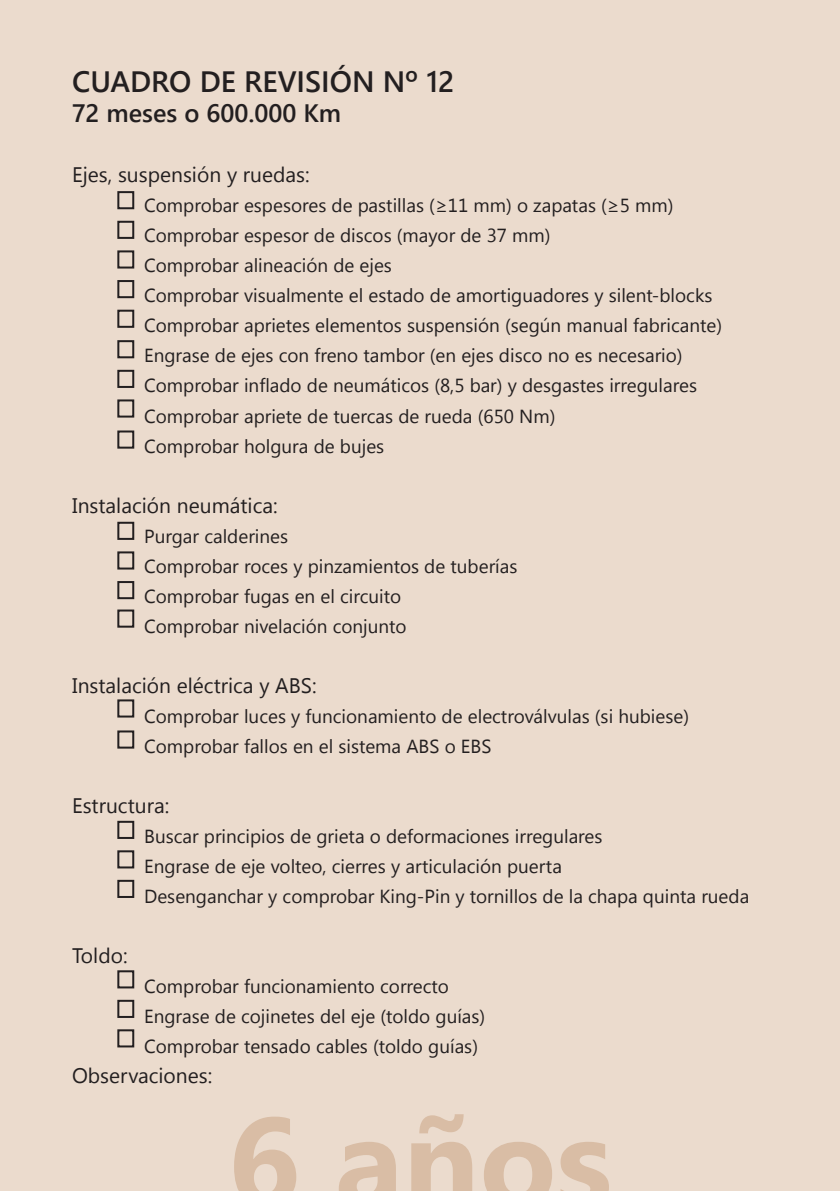
<style>
.page{position:relative;width:840px;height:1191px;background:#fff}
.page>*{position:absolute;margin:0;border:0;box-sizing:border-box;transform-origin:0 0}
.t1{font:700 126px "Segoe UI";color:#d9bda5}
.t2{font:600 29.4px "Segoe UI";color:#231f20}
.t3{font:600 25.2px "Segoe UI";color:#231f20}
.t4{font:21px "Segoe UI";color:#231f20}
.t5{font:18.8px/30px "Segoe UI";color:#231f20}
</style>
<div class="page">
<div style="left:0;top:0;width:839px;height:1191px;background:#ebdbcd"></div>
<div style="left:117px;top:191px;width:17px;height:18px;border:2px solid #231f20"></div>
<div style="left:117px;top:221px;width:17px;height:18px;border:2px solid #231f20"></div>
<div style="left:117px;top:250px;width:17px;height:18px;border:2px solid #231f20"></div>
<div style="left:117px;top:280px;width:17px;height:18px;border:2px solid #231f20"></div>
<div style="left:117px;top:310px;width:17px;height:18px;border:2px solid #231f20"></div>
<div style="left:117px;top:522px;width:17px;height:18px;border:2px solid #231f20"></div>
<div style="left:117px;top:551px;width:17px;height:18px;border:2px solid #231f20"></div>
<div style="left:117px;top:581px;width:17px;height:18px;border:2px solid #231f20"></div>
<div style="left:117px;top:609px;width:17px;height:18px;border:2px solid #231f20"></div>
<div style="left:117px;top:699px;width:17px;height:18px;border:2px solid #231f20"></div>
<div style="left:117px;top:730px;width:17px;height:18px;border:2px solid #231f20"></div>
<div style="left:117px;top:821px;width:17px;height:18px;border:2px solid #231f20"></div>
<div style="left:117px;top:340px;width:17px;height:18px;border:2px solid #231f20"></div>
<div style="left:117px;top:370px;width:17px;height:18px;border:2px solid #231f20"></div>
<div style="left:117px;top:850px;width:17px;height:18px;border:2px solid #231f20"></div>
<div style="left:117px;top:399px;width:17px;height:18px;border:2px solid #231f20"></div>
<div style="left:117px;top:430px;width:17px;height:18px;border:2px solid #231f20"></div>
<div style="left:117px;top:880px;width:17px;height:18px;border:2px solid #231f20"></div>
<div style="left:117px;top:970px;width:17px;height:18px;border:2px solid #231f20"></div>
<div style="left:117px;top:999px;width:17px;height:19px;border:2px solid #231f20"></div>
<div style="left:117px;top:1029px;width:17px;height:18px;border:2px solid #231f20"></div>
<h2 class="t2" style="left:72px;top:54px;width:384px">CUADRO DE REVISIÓN Nº 12</h2>
<h3 class="t3" style="left:72px;top:90px;width:270px">72 meses o 600.000 Km</h3>
<p class="t4" style="left:72px;top:160px;width:239px">Ejes, suspensión y ruedas:</p>
<p class="t5" style="left:144px;top:190px;width:579px">Comprobar espesores de pastillas (≥11 mm) o zapatas (≥5 mm)<br>Comprobar espesor de discos (mayor de 37 mm)<br>Comprobar alineación de ejes<br>Comprobar visualmente el estado de amortiguadores y silent-blocks Comprobar aprietes elementos suspensión (según manual fabricante)<br>Engrase de ejes con freno tambor (en ejes disco no es necesario)<br>Comprobar inflado de neumáticos (8,5 bar) y desgastes irregulares Comprobar apriete de tuercas de rueda (650 Nm)<br>Comprobar holgura de bujes</p>
<p class="t4" style="left:72px;top:490px;width:207px">Instalación neumática:</p>
<p class="t5" style="left:144px;top:520px;width:374px">Purgar calderines<br>Comprobar roces y pinzamientos de tuberías<br>Comprobar fugas en el circuito<br>Comprobar nivelación conjunto</p>
<p class="t4" style="left:72px;top:670px;width:246px">Instalación eléctrica y ABS:</p>
<p class="t5" style="left:144px;top:700px;width:546px">Comprobar luces y funcionamiento de electroválvulas (si hubiese)<br>Comprobar fallos en el sistema ABS o EBS</p>
<p class="t4" style="left:72px;top:790px;width:99px">Estructura:</p>
<p class="t5" style="left:144px;top:820px;width:606px">Buscar principios de grieta o deformaciones irregulares<br>Engrase de eje volteo, cierres y articulación puerta<br>Desenganchar y comprobar King-Pin y tornillos de la chapa quinta rueda</p>
<p class="t4" style="left:72px;top:940px;width:57px">Toldo:</p>
<p class="t5" style="left:144px;top:970px;width:342px">Comprobar funcionamiento correcto<br>Engrase de cojinetes del eje (toldo guías)<br>Comprobar tensado cables (toldo guías)</p>
<p class="t4" style="left:72px;top:1060px;width:142px">Observaciones:</p>
<h1 class="t1" style="left:228px;top:1071px;width:385px">6 años</h1>
</div>
